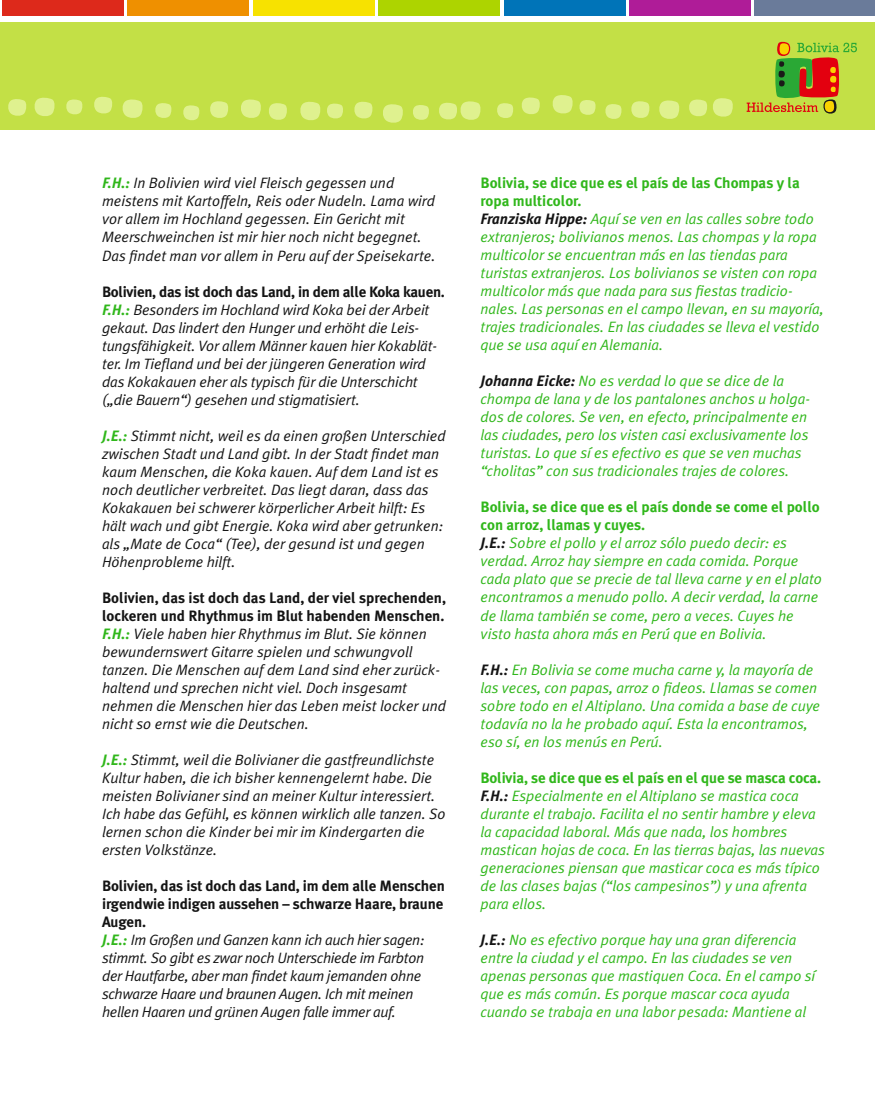
<style>
.page{position:relative;width:876px;height:1119px;background:#fff}
.page>*{position:absolute;margin:0;border:0;box-sizing:border-box;transform-origin:0 0}
.t1{font:italic 15px/18px "Meta Plus Normal";color:#30b71b}
.t2{font:italic 15px/18px "Meta Plus Normal";color:#141414}
.t3{font:700 15px/18px "Meta Plus";letter-spacing:-.01em;color:#141414}
.t4{font:italic 15px/18px "Meta Plus Normal";letter-spacing:-.02em;color:#141414}
.t5{font:700 15px/18px "Meta Plus";color:#30b71b}
.s1{font-family:"Meta Plus";font-weight:700;color:#30b71b}
.s2{font-family:"Meta Plus";font-weight:700;color:#141414}
</style>
<div class="page">
<div style="left:0;top:22px;width:874px;height:108px;background:#c3e046"></div>
<div style="left:2px;top:1px;width:122px;height:15px;background:#dd291b"></div>
<div style="left:128px;top:1px;width:121px;height:15px;background:#ef9000"></div>
<div style="left:253px;top:1px;width:121px;height:15px;background:#f7e200"></div>
<div style="left:378px;top:1px;width:122px;height:15px;background:#add400"></div>
<div style="left:504px;top:1px;width:121px;height:15px;background:#0074b8"></div>
<div style="left:629px;top:1px;width:122px;height:15px;background:#af1c98"></div>
<div style="left:755px;top:1px;width:119px;height:15px;background:#6a7b9a"></div>
<svg style="left:34px;top:97px;width:21px;height:19px"></svg>
<svg style="left:8px;top:99px;width:19px;height:17px"></svg>
<svg style="left:66px;top:99px;width:17px;height:16px"></svg>
<svg style="left:122px;top:99px;width:21px;height:19px"></svg>
<svg style="left:94px;top:96px;width:19px;height:18px"></svg>
<svg style="left:155px;top:103px;width:17px;height:15px"></svg>
<svg style="left:241px;top:99px;width:20px;height:19px"></svg>
<svg style="left:210px;top:101px;width:18px;height:17px"></svg>
<svg style="left:183px;top:105px;width:17px;height:16px"></svg>
<svg style="left:269px;top:103px;width:18px;height:17px"></svg>
<svg style="left:300px;top:101px;width:43px;height:20px"></svg>
<svg style="left:383px;top:104px;width:20px;height:19px"></svg>
<svg style="left:354px;top:101px;width:19px;height:18px"></svg>
<svg style="left:413px;top:105px;width:16px;height:15px"></svg>
<svg style="left:439px;top:101px;width:42px;height:19px"></svg>
<svg style="left:497px;top:103px;width:17px;height:15px"></svg>
<svg style="left:521px;top:97px;width:19px;height:17px"></svg>
<svg style="left:552px;top:95px;width:44px;height:20px"></svg>
<svg style="left:659px;top:100px;width:21px;height:19px"></svg>
<svg style="left:631px;top:101px;width:19px;height:17px"></svg>
<svg style="left:605px;top:104px;width:17px;height:15px"></svg>
<svg style="left:689px;top:98px;width:44px;height:19px"></svg>
<svg style="left:747px;top:41px;width:110px;height:73px"></svg>
<p class="t2" style="left:102px;top:174px;width:335px"><span class="s1">F.H.:</span> In Bolivien wird viel Fleisch gegessen und meistens mit Kartoffeln, Reis oder Nudeln. Lama wird vor allem im Hochland gegessen. Ein Gericht mit Meerschweinchen ist mir hier noch nicht begegnet.<br>Das findet man vor allem in Peru auf der Speisekarte.</p>
<p class="t3" style="left:102px;top:282px;width:344px">Bolivien, das ist doch das Land, in dem alle Koka kauen.</p>
<p class="t2" style="left:102px;top:300px;width:336px"><span class="s1">F.H.:</span> Besonders im Hochland wird Koka bei der Arbeit gekaut. Das lindert den Hunger und erhöht die Leis&shy;tungsfähigkeit. Vor allem Männer kauen hier Kokablät&shy;ter. Im Tiefland und bei der jüngeren Generation wird das Kokakauen eher als typisch für die Unterschicht („die Bauern“) gesehen und stigmatisiert.</p>
<p class="t2" style="left:102px;top:426px;width:345px"><span class="s1">J.E.:</span> Stimmt nicht, weil es da einen großen Unterschied zwischen Stadt und Land gibt. In der Stadt findet man kaum Menschen, die Koka kauen. Auf dem Land ist es noch deutlicher verbreitet. Das liegt daran, dass das Kokakauen bei schwerer körperlicher Arbeit hilft: Es hält wach und gibt Energie. Koka wird aber getrunken: als „Mate de Coca“ (Tee), der gesund ist und gegen Höhenprobleme hilft.</p>
<p class="t3" style="left:102px;top:588px;width:345px">Bolivien, das ist doch das Land, der viel sprechenden, lockeren und Rhythmus im Blut habenden Menschen.</p>
<p class="t2" style="left:102px;top:624px;width:346px"><span class="s1">F.H.:</span> Viele haben hier Rhythmus im Blut. Sie können bewundernswert Gitarre spielen und schwungvoll tanzen. Die Menschen auf dem Land sind eher zurück&shy;haltend und sprechen nicht viel. Doch insgesamt nehmen die Menschen hier das Leben meist locker und nicht so ernst wie die Deutschen.</p>
<p class="t2" style="left:102px;top:750px;width:345px"><span class="s1">J.E.:</span> Stimmt, weil die Bolivianer die gastfreundlichste Kultur haben, die ich bisher kennengelernt habe. Die meisten Bolivianer sind an meiner Kultur interessiert.<br>Ich habe das Gefühl, es können wirklich alle tanzen. So lernen schon die Kinder bei mir im Kindergarten die ersten Volkstänze.</p>
<p class="t3" style="left:102px;top:876px;width:344px;text-align:justify">Bolivien, das ist doch das Land, im dem alle Menschen irgendwie indigen aussehen – schwarze Haare, braune Augen.</p>
<p class="t4" style="left:102px;top:930px;width:324px"><span class="s1">J.E.:</span> Im Großen und Ganzen kann ich auch hier sagen: stimmt. So gibt es zwar noch Unterschiede im Farbton der Hautfarbe, aber man findet kaum jemanden ohne schwarze Haare und braunen Augen. Ich mit meinen hellen Haaren und grünen Augen falle immer auf.</p>
<p class="t5" style="left:480px;top:174px;width:321px">Bolivia, se dice que es el país de las Chompas y la ropa multicolor.</p>
<p class="t1" style="left:480px;top:210px;width:345px"><span class="s2">Franziska Hippe:</span> Aquí se ven en las calles sobre todo extranjeros; bolivianos menos. Las chompas y la ropa multicolor se encuentran más en las tiendas para turistas extranjeros. Los bolivianos se visten con ropa multicolor más que nada para sus fiestas tradicio&shy;nales. Las personas en el campo llevan, en su mayoría, trajes tradicionales. En las ciudades se lleva el vestido que se usa aquí en Alemania.</p>
<p class="t1" style="left:480px;top:372px;width:331px"><span class="s2">Johanna Eicke:</span> No es verdad lo que se dice de la chompa de lana y de los pantalones anchos u holga&shy;dos de colores. Se ven, en efecto, principalmente en las ciudades, pero los visten casi exclusivamente los turistas. Lo que sí es efectivo es que se ven muchas “cholitas” con sus tradicionales trajes de colores.</p>
<p class="t5" style="left:480px;top:498px;width:341px">Bolivia, se dice que es el país donde se come el pollo con arroz, llamas y cuyes.</p>
<p class="t1" style="left:480px;top:534px;width:343px"><span class="s2">J.E.:</span> Sobre el pollo y el arroz sólo puedo decir: es verdad. Arroz hay siempre en cada comida. Porque cada plato que se precie de tal lleva carne y en el plato encontramos a menudo pollo. A decir verdad, la carne de llama también se come, pero a veces. Cuyes he visto hasta ahora más en Perú que en Bolivia.</p>
<p class="t1" style="left:480px;top:660px;width:341px"><span class="s2">F.H.:</span> En Bolivia se come mucha carne y, la mayoría de las veces, con papas, arroz o fideos. Llamas se comen sobre todo en el Altiplano. Una comida a base de cuye todavía no la he probado aquí. Esta la encontramos, eso sí, en los menús en Perú.</p>
<p class="t5" style="left:480px;top:768px;width:342px">Bolivia, se dice que es el país en el que se masca coca.</p>
<p class="t1" style="left:480px;top:786px;width:346px"><span class="s2">F.H.:</span> Especialmente en el Altiplano se mastica coca durante el trabajo. Facilita el no sentir hambre y eleva la capacidad laboral. Más que nada, los hombres mastican hojas de coca. En las tierras bajas, las nuevas generaciones piensan que masticar coca es más típico de las clases bajas (“los campesinos”) y una afrenta para ellos.</p>
<p class="t1" style="left:480px;top:930px;width:336px"><span class="s2">J.E.:</span> No es efectivo porque hay una gran diferencia entre la ciudad y el campo. En las ciudades se ven apenas personas que mastiquen Coca. En el campo sí que es más común. Es porque mascar coca ayuda cuando se trabaja en una labor pesada: Mantiene al</p>
</div>
